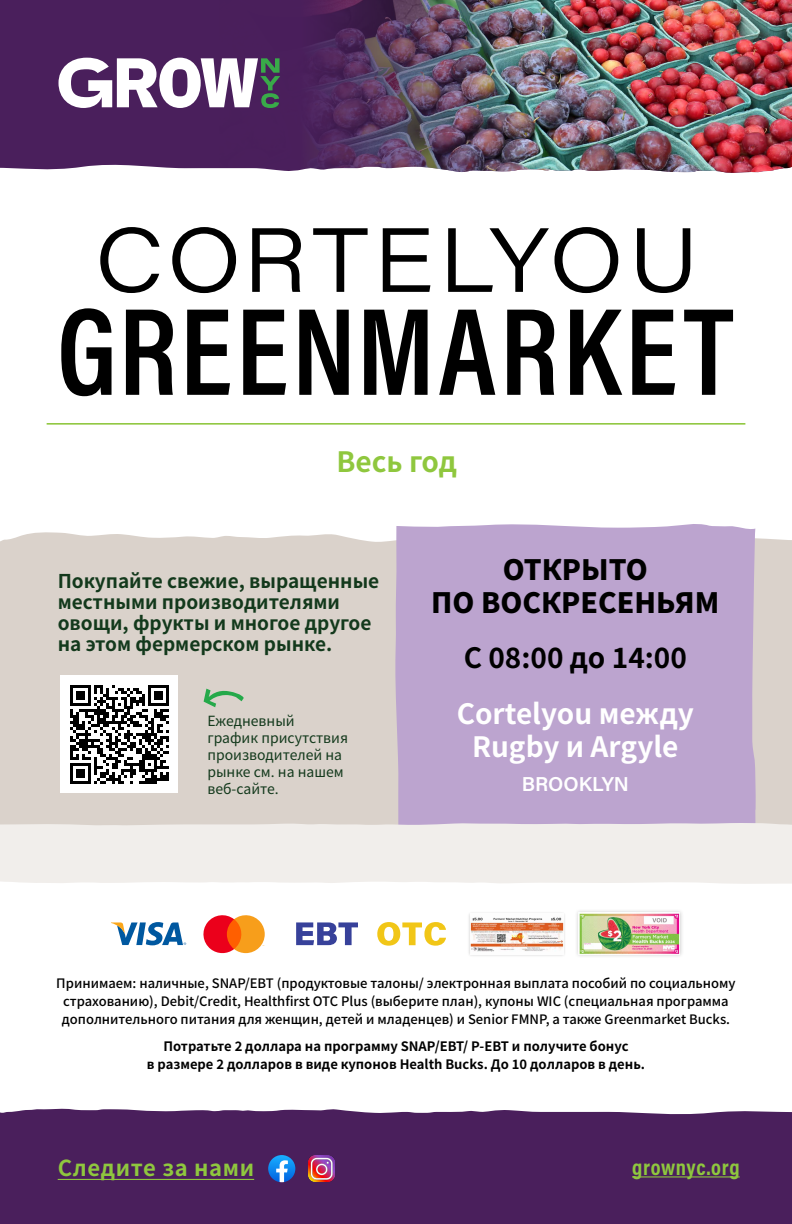
<style>
.page{position:relative;width:792px;height:1224px;background:#fff}
.page>*{position:absolute;margin:0;border:0;box-sizing:border-box;transform-origin:0 0}
.t1{font:700 28px/33px "Source Han Sans CN";color:#fff;text-align:center}
.t2{font:800 28px/33px "Source Han Sans CN";color:#000;text-align:center}
.t3{font:700 28px "Source Han Sans CN";color:#000}
.t4{font:700 28px "Source Han Sans CN";color:#8fc73e}
.t5{font:700 22px "Source Han Sans CN";letter-spacing:.03em;color:#8fc73e}
.t6{font:700 22px "Acumin Pro Cond";letter-spacing:.03em;color:#8fc73e}
.t7{font:600 20.1px "Acumin Pro";color:#fff}
.t8{font:700 19px/21px "Source Han Sans CN";color:#13391c}
.t9{font:14px/17px "Source Han Sans CN";color:#13391c}
.t10{font:500 13px/18px "Source Han Sans CN";color:#000;text-align:center}
.t11{font:700 13px/18px "Source Han Sans CN";color:#000;text-align:center}
</style>
<div class="page">
<div style="left:0;top:0;width:220px;height:170px;background:#4a1f5c"></div>
<img style="left:220px;top:0;width:572px;height:173px">
<div style="left:0;top:1108px;width:792px;height:116px;background:#4a1f5c"></div>
<div style="left:0;top:532px;width:792px;height:291px;background:#dad2cb"></div>
<div style="left:395px;top:524px;width:361px;height:299px;background:#bca4cf"></div>
<svg style="left:58px;top:58px;width:222px;height:50px"></svg>
<svg style="left:268px;top:1155px;width:27px;height:27px"></svg>
<img style="left:309px;top:1156px;width:26px;height:26px">
<hr style="left:47px;top:423px;width:698px;height:2px;background:#8fc73e">
<div style="left:61px;top:676px;width:117px;height:117px;background:#fff"></div>
<div style="left:0;top:823px;width:792px;height:61px;background:#f1eeeb"></div>
<svg style="left:203px;top:915px;width:62px;height:39px"></svg>
<svg style="left:111px;top:922px;width:75px;height:23px"></svg>
<svg style="left:296px;top:922px;width:62px;height:23px"></svg>
<div style="left:467px;top:911px;width:99px;height:46px;background:#000;opacity:.2"></div>
<img style="left:470px;top:917px;width:93px;height:35px">
<div style="left:575px;top:909px;width:109px;height:50px;background:#f5f5f5"></div>
<img style="left:579px;top:913px;width:101px;height:41px">
<svg style="left:204px;top:689px;width:40px;height:18px"></svg>
<hr style="left:632px;top:1176px;width:108px;height:1px;background:#8fc73e">
<svg style="left:377px;top:922px;width:69px;height:24px"></svg>
<hr style="left:58px;top:1179px;width:196px;height:1px;background:#8fc73e">
<svg style="left:61px;top:308px;width:672px;height:88px"></svg>
<svg style="left:100px;top:227px;width:590px;height:66px"></svg>
<svg style="left:70px;top:685px;width:99px;height:99px"></svg>
<h1 class="t4" style="left:336px;top:446px;width:122px">Весь год</h1>
<h3 class="t8" style="left:58px;top:571px;width:323px">Покупайте свежие, выращенные местными производителями овощи, фрукты и многое другое на этом фермерском рынке.</h3>
<p class="t9" style="left:207px;top:712px;width:142px">Ежедневный график присутствия производителей на рынке см. на нашем веб-сайте.</p>
<h1 class="t2" style="left:431px;top:553px;width:290px">ОТКРЫТО<br>ПО ВОСКРЕСЕНЬЯМ</h1>
<h1 class="t3" style="left:464px;top:642px;width:225px">С 08:00 до 14:00</h1>
<h1 class="t1" style="left:457px;top:697px;width:239px">Cortelyou между<br>Rugby и Argyle</h1>
<h3 class="t7" style="left:522px;top:770px;width:109px">BROOKLYN</h3>
<p class="t10" style="left:56px;top:975px;width:681px">Принимаем: наличные, SNAP/EBT (продуктовые талоны/ электронная выплата пособий по социальному страхованию), Debit/Credit, Healthfirst OTC Plus (выберите план), купоны WIC (специальная программа дополнительного питания для женщин, детей и младенцев) и Senior FMNP, а также Greenmarket Bucks.</p>
<p class="t11" style="left:147px;top:1038px;width:500px">Потратьте 2 доллара на программу SNAP/EBT/ P-EBT и получите бонус<br>в размере 2 долларов в виде купонов Health Bucks. До 10 долларов в день.</p>
<h2 class="t5" style="left:58px;top:1156px;width:198px">Следите за нами</h2>
<h2 class="t6" style="left:632px;top:1153px;width:109px">grownyc.org</h2>
</div>
